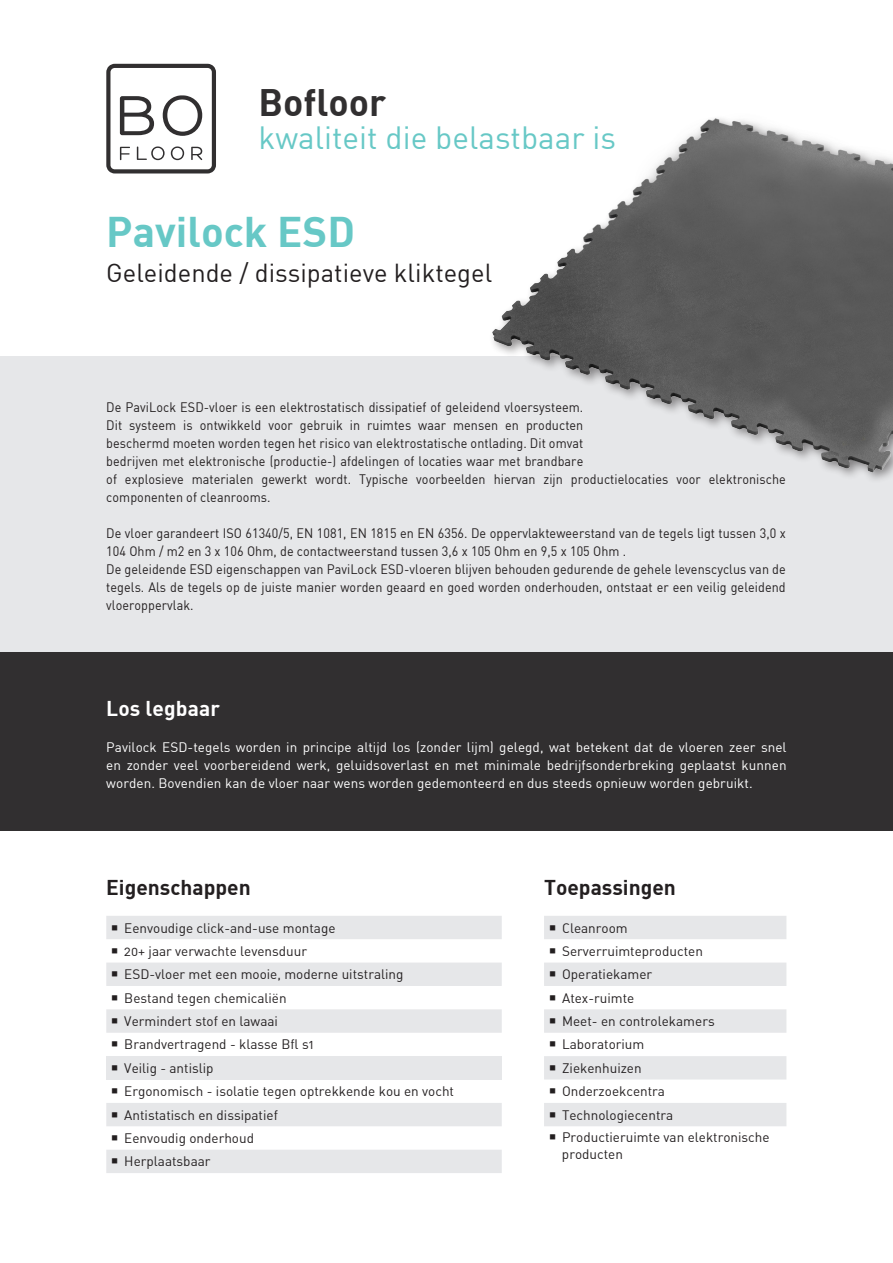
<style>
.page{position:relative;width:893px;height:1263px;background:#fff}
.page>*{position:absolute;margin:0;border:0;box-sizing:border-box;transform-origin:0 0}
.Article_Copy{font:42px "DIN Bold";color:#67c8c6}
.Article_Copy-2{font:37.5px "DIN Bold";color:#312f30}
.Article_Copy-3{font:31.5px "DIN";color:#67c8c6}
.Article_Copy-4{font:25.5px "DIN";color:#231f20}
.Article_Copy-5{font:21px "DIN Bold";color:#231f20}
.Body_Copy1{font:21px "DIN Bold";letter-spacing:.005em;color:#fff}
.Body_Copy2{font:13.5px/18px "DIN";letter-spacing:.005em;color:#231f20;scale:.93 1}
.t1{font:13.5px "DIN Alternate";color:#231f20}
.Body_Copy1-2{font:13.5px/18px "DIN";letter-spacing:.005em;color:#fff;text-align:justify}
</style>
<div class="page">
<div style="left:0;top:356px;width:893px;height:296px;background:#e6e7e9"></div>
<div style="left:0;top:652px;width:893px;height:179px;background:#312f30"></div>
<svg style="left:106px;top:916px;width:396px;height:257px"></svg>
<div style="left:106px;top:1056px;width:396px;height:23px;background:#e6e7e9"></div>
<svg style="left:544px;top:916px;width:242px;height:210px;fill:#e6e7e9"></svg>
<svg style="left:106px;top:64px;width:110px;height:109px"></svg>
<img style="left:492px;top:118px;width:401px;height:362px">
<svg style="left:112px;top:925px;width:5px;height:5px"></svg>
<svg style="left:112px;top:948px;width:5px;height:5px"></svg>
<svg style="left:112px;top:971px;width:5px;height:6px"></svg>
<svg style="left:112px;top:995px;width:5px;height:5px"></svg>
<svg style="left:112px;top:1018px;width:5px;height:5px"></svg>
<svg style="left:112px;top:1042px;width:5px;height:5px"></svg>
<svg style="left:112px;top:1088px;width:5px;height:6px"></svg>
<svg style="left:112px;top:1112px;width:5px;height:5px"></svg>
<svg style="left:112px;top:1135px;width:5px;height:5px"></svg>
<svg style="left:112px;top:1158px;width:5px;height:6px"></svg>
<svg style="left:550px;top:925px;width:5px;height:5px"></svg>
<svg style="left:550px;top:948px;width:5px;height:5px"></svg>
<svg style="left:550px;top:971px;width:5px;height:6px"></svg>
<svg style="left:550px;top:995px;width:5px;height:5px"></svg>
<svg style="left:550px;top:1018px;width:5px;height:5px"></svg>
<svg style="left:550px;top:1042px;width:5px;height:5px"></svg>
<svg style="left:550px;top:1065px;width:5px;height:5px"></svg>
<svg style="left:550px;top:1088px;width:5px;height:6px"></svg>
<svg style="left:550px;top:1112px;width:5px;height:5px"></svg>
<p class="Article_Copy-2" style="left:259px;top:78px;width:129px">Bofloor</p>
<p class="Article_Copy-3" style="left:259px;top:118px;width:359px">kwaliteit die belastbaar is</p>
<p class="Article_Copy" style="left:106px;top:205px;width:250px">Pavilock ESD</p>
<p class="Article_Copy-4" style="left:106px;top:257px;width:387px">Geleidende / dissipatieve kliktegel</p>
<p class="Body_Copy2" style="left:106px;top:398px;width:732px">De PaviLock ESD-vloer is een elektrostatisch dissipatief of geleidend vloersysteem.<br>Dit systeem is ontwikkeld voor gebruik in ruimtes waar mensen en producten<br>beschermd moeten worden tegen het risico van elektrostatische ontlading. Dit omvat<br>bedrijven met elektronische (productie-) afdelingen of locaties waar met brandbare<br>of explosieve materialen gewerkt wordt. Typische voorbeelden hiervan zijn productielocaties voor elektronische componenten of cleanrooms.</p>
<p class="Body_Copy2" style="left:106px;top:524px;width:732px">De vloer garandeert ISO 61340/5, EN 1081, EN 1815 en EN 6356. De oppervlakteweerstand van de tegels ligt tussen 3,0 x<br>104 Ohm / m2 en 3 x 106 Ohm, de contactweerstand tussen 3,6 x 105 Ohm en 9,5 x 105 Ohm .</p>
<p class="Body_Copy2" style="left:106px;top:560px;width:732px;text-align:justify">De geleidende ESD eigenschappen van PaviLock ESD-vloeren blijven behouden gedurende de gehele levenscyclus van de tegels. Als de tegels op de juiste manier worden geaard en goed worden onderhouden, ontstaat er een veilig geleidend vloeroppervlak.</p>
<p class="Body_Copy1" style="left:106px;top:695px;width:115px">Los legbaar</p>
<p class="Body_Copy1-2" style="left:106px;top:738px;width:682px">Pavilock ESD-tegels worden in principe altijd los (zonder lijm) gelegd, wat betekent dat de vloeren zeer snel en zonder veel voorbereidend werk, geluidsoverlast en met minimale bedrijfsonderbreking geplaatst kunnen worden. Bovendien kan de vloer naar wens worden gedemonteerd en dus steeds opnieuw worden gebruikt.</p>
<p class="Article_Copy-5" style="left:106px;top:873px;width:146px">Eigenschappen</p>
<p class="t1" style="left:124px;top:919px;width:213px">Eenvoudige click-and-use montage</p>
<p class="t1" style="left:124px;top:943px;width:184px">20+ jaar verwachte levensduur</p>
<p class="t1" style="left:124px;top:966px;width:281px">ESD-vloer met een mooie, moderne uitstraling</p>
<p class="t1" style="left:124px;top:989px;width:164px">Bestand tegen chemicaliën</p>
<p class="t1" style="left:124px;top:1013px;width:155px">Vermindert stof en lawaai</p>
<p class="t1" style="left:124px;top:1036px;width:191px">Brandvertragend - klasse Bfl s1</p>
<p class="t1" style="left:124px;top:1059px;width:91px">Veilig - antislip</p>
<p class="t1" style="left:124px;top:1083px;width:331px">Ergonomisch - isolatie tegen optrekkende kou en vocht</p>
<p class="t1" style="left:124px;top:1106px;width:155px">Antistatisch en dissipatief</p>
<p class="t1" style="left:124px;top:1130px;width:131px">Eenvoudig onderhoud</p>
<p class="t1" style="left:124px;top:1153px;width:88px">Herplaatsbaar</p>
<p class="Article_Copy-5" style="left:544px;top:873px;width:133px">Toepassingen</p>
<p class="t1" style="left:562px;top:919px;width:67px">Cleanroom</p>
<p class="t1" style="left:562px;top:943px;width:142px">Serverruimteproducten</p>
<p class="t1" style="left:562px;top:966px;width:92px">Operatiekamer</p>
<p class="t1" style="left:562px;top:989px;width:74px">Atex-ruimte</p>
<p class="t1" style="left:562px;top:1013px;width:154px">Meet- en controlekamers</p>
<p class="t1" style="left:562px;top:1036px;width:84px">Laboratorium</p>
<p class="t1" style="left:562px;top:1059px;width:81px">Ziekenhuizen</p>
<p class="t1" style="left:562px;top:1083px;width:104px">Onderzoekcentra</p>
<p class="t1" style="left:562px;top:1106px;width:113px">Technologiecentra</p>
<p class="t1" style="left:562px;top:1129px;width:209px">Productieruimte van elektronische</p>
<p class="t1" style="left:562px;top:1145px;width:62px">producten</p>
</div>
